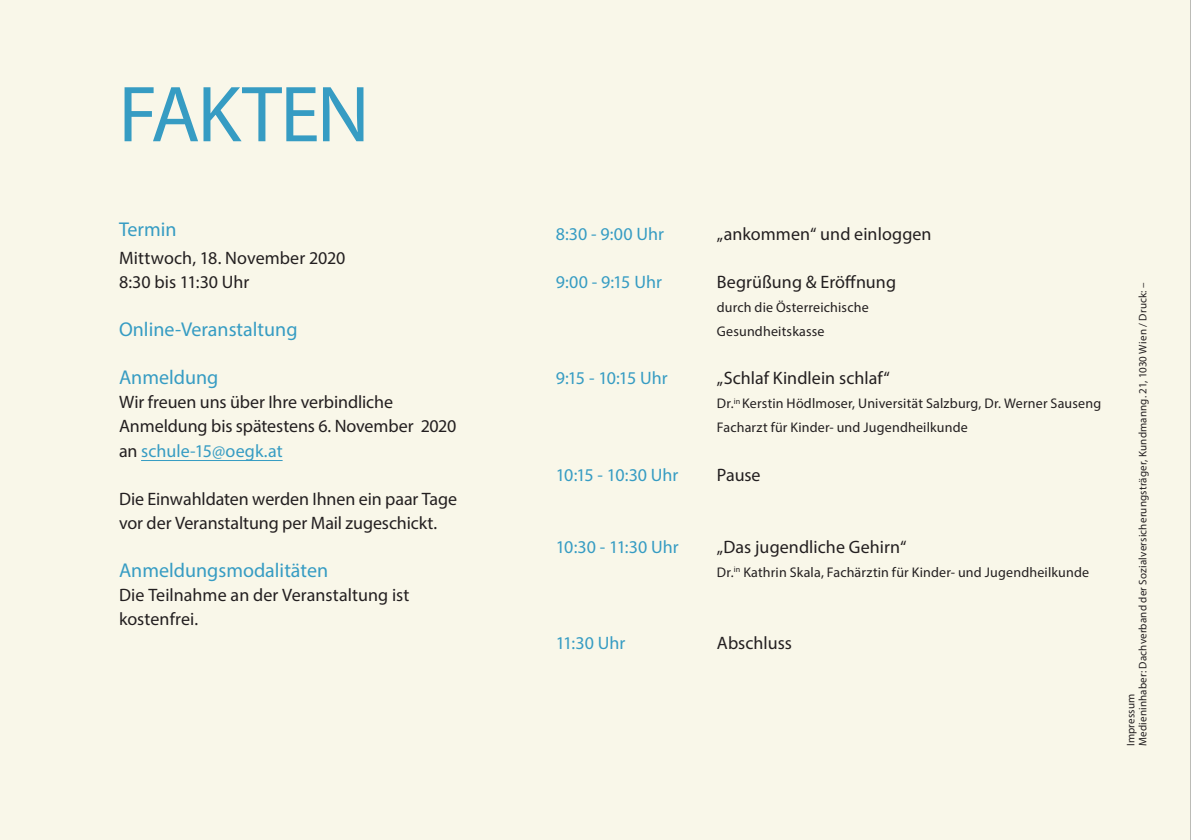
<style>
.page{position:relative;width:1191px;height:840px;background:#fff}
.page>*{position:absolute;margin:0;border:0;box-sizing:border-box;transform-origin:0 0}
.t1{font:80px "Myriad Pro";letter-spacing:-.03em;color:#369cc3}
.t2{font:20px "Myriad Pro";color:#369cc3}
.t3{font:18px/24px "Myriad Pro";color:#231f20}
.t4{font:18px "Myriad Pro";color:#369cc3}
.t5{font:18px "Myriad Pro";letter-spacing:-.02em;color:#369cc3}
.t6{font:14px/24px "Myriad Pro";letter-spacing:.015em;color:#231f20}
.t7{font:11px/12px "Myriad Pro";letter-spacing:.015em;color:#231f20}
.s1{color:#369cc3}
</style>
<div class="page">
<div style="left:0;top:0;width:1191px;height:839px;background:#f9f7e9"></div>
<hr style="left:141px;top:460px;width:142px;height:1px;background:#369cc3">
<hr style="left:1190px;top:0;width:1px;height:839px;background:#808285">
<h1 class="t1" style="left:118px;top:65px;width:252px">FAKTEN</h1>
<p class="t2" style="left:119px;top:217px;width:59px">Termin</p>
<p class="t3" style="left:119px;top:246px;width:228px">Mittwoch, 18. November 2020<br>8:30 bis 11:30 Uhr</p>
<p class="t2" style="left:119px;top:317px;width:180px">Online-Veranstaltung</p>
<p class="t2" style="left:119px;top:365px;width:101px">Anmeldung</p>
<p class="t3" style="left:119px;top:390px;width:339px">Wir freuen uns über Ihre verbindliche<br>Anmeldung bis spätestens 6. November 2020 an <span class="s1">schule-15@oegk.at</span></p>
<p class="t3" style="left:119px;top:486px;width:340px">Die Einwahldaten werden Ihnen ein paar Tage vor der Veranstaltung per Mail zugeschickt.</p>
<p class="t2" style="left:119px;top:557px;width:210px">Anmeldungsmodalitäten</p>
<p class="t3" style="left:119px;top:582px;width:292px">Die Teilnahme an der Veranstaltung ist kostenfrei.</p>
<p class="t4" style="left:556px;top:223px;width:110px">8:30 - 9:00 Uhr</p>
<p class="t3" style="left:717px;top:222px;width:216px">„ankommen“ und einloggen</p>
<p class="t4" style="left:556px;top:271px;width:108px">9:00 - 9:15 Uhr</p>
<p class="t3" style="left:717px;top:270px;width:181px">Begrüßung &amp; Eröffnung</p>
<p class="t6" style="left:717px;top:295px;width:153px">durch die Österreichische<br>Gesundheitskasse</p>
<p class="t4" style="left:556px;top:367px;width:113px">9:15 - 10:15 Uhr</p>
<p class="t3" style="left:717px;top:366px;width:174px">„Schlaf Kindlein schlaf“</p>
<p class="t6" style="left:717px;top:391px;width:386px">Dr.<sup>in</sup> Kerstin Hödlmoser, Universität Salzburg, Dr. Werner Sauseng<br>Facharzt für Kinder- und Jugendheilkunde</p>
<p class="t5" style="left:556px;top:463px;width:124px">10:15 - 10:30 Uhr</p>
<p class="t3" style="left:717px;top:462px;width:45px">Pause</p>
<p class="t4" style="left:556px;top:535px;width:124px">10:30 - 11:30 Uhr</p>
<p class="t3" style="left:717px;top:534px;width:191px">„Das jugendliche Gehirn“</p>
<p class="t6" style="left:717px;top:559px;width:374px">Dr.<sup>in</sup> Kathrin Skala, Fachärztin für Kinder- und Jugendheilkunde</p>
<p class="t4" style="left:556px;top:631px;width:71px">11:30 Uhr</p>
<p class="t3" style="left:717px;top:630px;width:77px">Abschluss</p>
<p class="t7" style="left:1124px;top:745px;width:465px;rotate:-90deg">Impressum<br>Medieninhaber: Dachverband der Sozialversicherungsträger, Kundmanng. 21, 1030 Wien / Druck: –</p>
</div>
